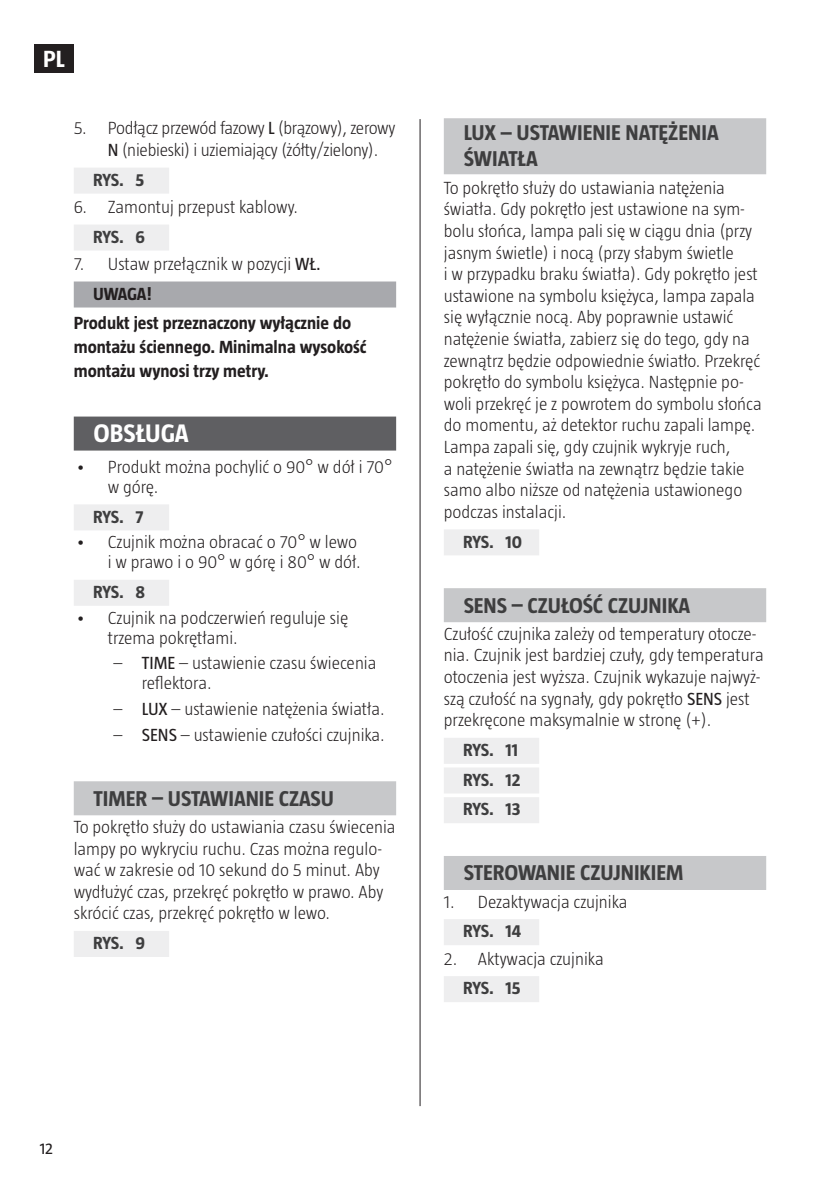
<style>
.page{position:relative;width:840px;height:1191px;background:#fff}
.page>*{position:absolute;margin:0;border:0;box-sizing:border-box;transform-origin:0 0}
.t1{font:700 26px "Taz";letter-spacing:-.005em;color:#fff}
.t2{font:700 24px "Taz";color:#fff}
.t3{font:700 22px/26.4px "Taz";color:#3e3e3f}
.t4{font:300 18px/21.6px "Taz";color:#231f20}
.t5{font:700 18px/24px "Taz";color:#231f20}
.t6{font:700 18px/29.6px "Taz";letter-spacing:-.015em;color:#3e3e3f}
.t7{font:16px "Taz";color:#231f20}
.s1{font-weight:400}
</style>
<div class="page">
<div style="left:35px;top:44px;width:39px;height:29px;background:#231f20"></div>
<hr style="left:419px;top:119px;width:1px;height:987px;background:#231f20">
<div style="left:443px;top:118px;width:322px;height:56px;background:#c7c8ca"></div>
<div style="left:443px;top:529px;width:96px;height:26px;background:#eeeeef"></div>
<div style="left:443px;top:588px;width:322px;height:34px;background:#c7c8ca"></div>
<div style="left:443px;top:738px;width:96px;height:26px;background:#eeeeef"></div>
<div style="left:443px;top:767px;width:96px;height:26px;background:#eeeeef"></div>
<div style="left:443px;top:797px;width:96px;height:26px;background:#eeeeef"></div>
<div style="left:443px;top:856px;width:322px;height:34px;background:#c7c8ca"></div>
<div style="left:443px;top:919px;width:96px;height:26px;background:#eeeeef"></div>
<div style="left:443px;top:976px;width:96px;height:26px;background:#eeeeef"></div>
<div style="left:74px;top:168px;width:95px;height:26px;background:#eeeeef"></div>
<div style="left:74px;top:224px;width:95px;height:26px;background:#eeeeef"></div>
<div style="left:74px;top:281px;width:322px;height:26px;background:#a8a9ad"></div>
<div style="left:74px;top:416px;width:322px;height:34px;background:#5f5f62"></div>
<div style="left:74px;top:504px;width:95px;height:26px;background:#eeeeef"></div>
<div style="left:74px;top:580px;width:95px;height:26px;background:#eeeeef"></div>
<div style="left:74px;top:781px;width:322px;height:34px;background:#c7c8ca"></div>
<div style="left:74px;top:931px;width:95px;height:26px;background:#eeeeef"></div>
<h2 class="t2" style="left:43px;top:45px;width:23px">PL</h2>
<p class="t4" style="left:108px;top:117px;width:289px;text-indent:-34px">5. Podłącz przewód fazowy <span class="s1">L</span> (brązowy), zerowy<br><span class="s1">N</span> (niebieski) i uziemiający (żółty/zielony).</p>
<p class="t6" style="left:93px;top:165px;width:53px">RYS. 5</p>
<p class="t4" style="left:74px;top:196px;width:225px">6. Zamontuj przepust kablowy.</p>
<p class="t6" style="left:93px;top:221px;width:53px">RYS. 6</p>
<p class="t4" style="left:74px;top:253px;width:248px">7. Ustaw przełącznik w pozycji <span class="s1">WŁ.</span></p>
<p class="t5" style="left:93px;top:281px;width:60px">UWAGA!</p>
<p class="t5" style="left:74px;top:311px;width:279px">Produkt jest przeznaczony wyłącznie do</p>
<p class="t5" style="left:74px;top:335px;width:294px">montażu ściennego. Minimalna wysokość montażu wynosi trzy metry.</p>
<h1 class="t1" style="left:94px;top:418px;width:96px">OBSŁUGA</h1>
<p class="t4" style="left:108px;top:456px;width:286px;line-height:20px;text-indent:-32px">• Produkt można pochylić o 90° w dół i 70° w górę.</p>
<p class="t6" style="left:93px;top:501px;width:52px">RYS. 7</p>
<p class="t4" style="left:76px;top:532px;width:286px;line-height:20px;text-align:right">• Czujnik można obracać o 70° w lewo i w prawo i o 90° w górę i 80° w dół.</p>
<p class="t6" style="left:93px;top:577px;width:54px">RYS. 8</p>
<p class="t4" style="left:108px;top:607px;width:242px;line-height:20px;text-indent:-32px">• Czujnik na podczerwień reguluje się trzema pokrętłami.</p>
<p class="t4" style="left:142px;top:653px;width:236px;line-height:20px;text-indent:-28px">– <span class="s1">TIME</span> – ustawienie czasu świecenia reflektora.</p>
<p class="t4" style="left:113px;top:698px;width:272px">– <span class="s1">LUX</span> – ustawienie natężenia światła.</p>
<p class="t4" style="left:113px;top:723px;width:273px">– <span class="s1">SENS</span> – ustawienie czułości czujnika.</p>
<p class="t3" style="left:94px;top:784px;width:242px">TIMER – USTAWIANIE CZASU</p>
<p class="t4" style="left:74px;top:816px;width:323px">To pokrętło służy do ustawiania czasu świecenia lampy po wykryciu ruchu. Czas można regulo&shy;wać w zakresie od 10 sekund do 5 minut. Aby wydłużyć czas, przekręć pokrętło w prawo. Aby skrócić czas, przekręć pokrętło w lewo.</p>
<p class="t6" style="left:93px;top:928px;width:53px">RYS. 9</p>
<p class="t3" style="left:463px;top:119px;width:256px">LUX – USTAWIENIE NATĘŻENIA<br>ŚWIATŁA</p>
<p class="t4" style="left:443px;top:177px;width:319px">To pokrętło służy do ustawiania natężenia światła. Gdy pokrętło jest ustawione na sym&shy;bolu słońca, lampa pali się w ciągu dnia (przy jasnym świetle) i nocą (przy słabym świetle<br>i w przypadku braku światła). Gdy pokrętło jest ustawione na symbolu księżyca, lampa zapala się wyłącznie nocą. Aby poprawnie ustawić natężenie światła, zabierz się do tego, gdy na zewnątrz będzie odpowiednie światło. Przekręć pokrętło do symbolu księżyca. Następnie po&shy;woli przekręć je z powrotem do symbolu słońca do momentu, aż detektor ruchu zapali lampę.<br>Lampa zapali się, gdy czujnik wykryje ruch,<br>a natężenie światła na zewnątrz będzie takie samo albo niższe od natężenia ustawionego podczas instalacji.</p>
<p class="t6" style="left:463px;top:526px;width:60px">RYS. 10</p>
<p class="t3" style="left:463px;top:591px;width:228px">SENS – CZUŁOŚĆ CZUJNIKA</p>
<p class="t4" style="left:443px;top:623px;width:321px">Czułość czujnika zależy od temperatury otocze&shy;nia. Czujnik jest bardziej czuły, gdy temperatura otoczenia jest wyższa. Czujnik wykazuje najwyż&shy;szą czułość na sygnały, gdy pokrętło <span class="s1">SENS</span> jest przekręcone maksymalnie w stronę (+).</p>
<p class="t6" style="left:463px;top:735px;width:59px">RYS. 11<br>RYS. 12<br>RYS. 13</p>
<p class="t3" style="left:463px;top:859px;width:221px">STEROWANIE CZUJNIKIEM</p>
<p class="t4" style="left:443px;top:890px;width:185px">1. Dezaktywacja czujnika</p>
<p class="t6" style="left:463px;top:916px;width:59px">RYS. 14</p>
<p class="t4" style="left:443px;top:947px;width:161px">2. Aktywacja czujnika</p>
<p class="t6" style="left:463px;top:973px;width:59px">RYS. 15</p>
<p class="t7" style="left:40px;top:1139px;width:15px">12</p>
</div>
